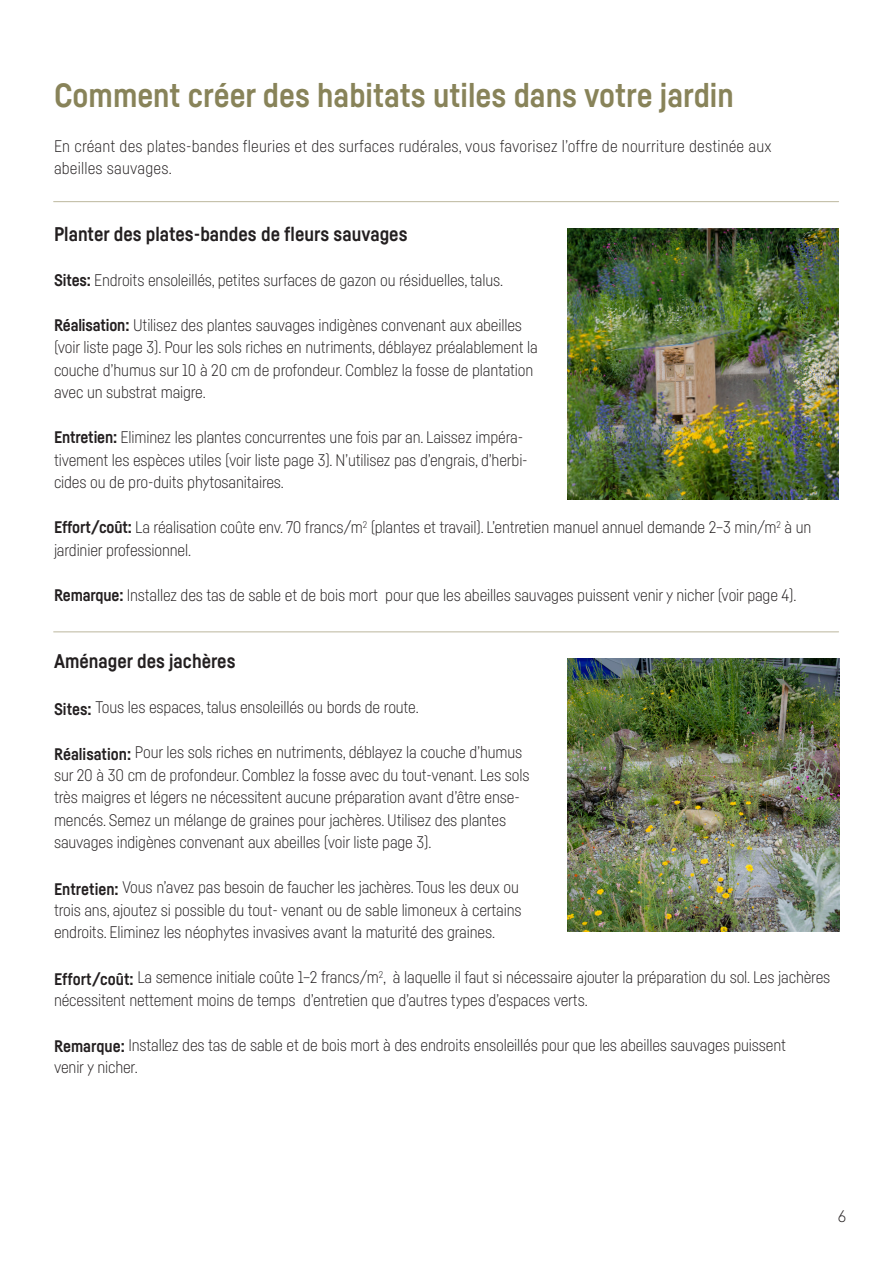
<style>
.page{position:relative;width:893px;height:1263px;background:#fff}
.page>*{position:absolute;margin:0;border:0;box-sizing:border-box;transform-origin:0 0}
.t1{font:700 33px "Fabrikat";color:#888359}
.t2{font:700 19.5px "Fabrikat";color:#231f20}
.t3{font:300 16.5px/22.5px "Fabrikat";letter-spacing:-.01em;color:#231f20}
.t4{font:300 16.5px/22.5px "Fabrikat";letter-spacing:.01em;color:#231f20}
.s1{font-weight:700}
</style>
<div class="page">
<hr style="left:54px;top:201px;width:785px;height:1px;background:#bcb79d">
<hr style="left:54px;top:631px;width:785px;height:1px;background:#bcb79d">
<img style="left:567px;top:228px;width:271px;height:272px">
<img style="left:567px;top:658px;width:272px;height:274px">
<p class="t1" style="left:54px;top:75px;width:681px">Comment créer des habitats utiles dans votre jardin</p>
<p class="t4" style="left:54px;top:134px;width:719px">En créant des plates-bandes fleuries et des surfaces rudérales, vous favorisez l’offre de nourriture destinée aux abeilles sauvages.</p>
<p class="t2" style="left:54px;top:222px;width:355px">Planter des plates-bandes de fleurs sauvages</p>
<p class="t3" style="left:54px;top:268px;width:451px"><span class="s1">Sites:</span> Endroits ensoleillés, petites surfaces de gazon ou résiduelles, talus.</p>
<p class="t3" style="left:54px;top:313px;width:485px"><span class="s1">Réalisation:</span> Utilisez des plantes sauvages indigènes convenant aux abeilles (voir liste page 3). Pour les sols riches en nutriments, déblayez préalablement la couche d’humus sur 10 à 20 cm de profondeur. Comblez la fosse de plantation avec un substrat maigre.</p>
<p class="t3" style="left:54px;top:425px;width:475px"><span class="s1">Entretien:</span> Eliminez les plantes concurrentes une fois par an. Laissez impéra&shy;tivement les espèces utiles (voir liste page 3). N’utilisez pas d’engrais, d’herbi&shy;cides ou de pro-duits phytosanitaires.</p>
<p class="t3" style="left:54px;top:515px;width:759px"><span class="s1">Effort/coût:</span> La réalisation coûte env. 70 francs/m<sup>2</sup> (plantes et travail). L’entretien manuel annuel demande 2–3 min/m<sup>2</sup> à un jardinier professionnel.</p>
<p class="t3" style="left:54px;top:583px;width:744px"><span class="s1">Remarque:</span> Installez des tas de sable et de bois mort pour que les abeilles sauvages puissent venir y nicher (voir page 4).</p>
<p class="t2" style="left:54px;top:649px;width:183px">Aménager des jachères</p>
<p class="t3" style="left:54px;top:695px;width:366px"><span class="s1">Sites:</span> Tous les espaces, talus ensoleillés ou bords de route.</p>
<p class="t3" style="left:54px;top:740px;width:477px"><span class="s1">Réalisation:</span> Pour les sols riches en nutriments, déblayez la couche d’humus sur 20 à 30 cm de profondeur. Comblez la fosse avec du tout-venant. Les sols très maigres et légers ne nécessitent aucune préparation avant d’être ense&shy;mencés. Semez un mélange de graines pour jachères. Utilisez des plantes sauvages indigènes convenant aux abeilles (voir liste page 3).</p>
<p class="t3" style="left:54px;top:875px;width:469px"><span class="s1">Entretien:</span> Vous n’avez pas besoin de faucher les jachères. Tous les deux ou trois ans, ajoutez si possible du tout- venant ou de sable limoneux à certains endroits. Eliminez les néophytes invasives avant la maturité des graines.</p>
<p class="t3" style="left:54px;top:965px;width:778px"><span class="s1">Effort/coût:</span> La semence initiale coûte 1–2 francs/m<sup>2</sup>, à laquelle il faut si nécessaire ajouter la préparation du sol. Les jachères nécessitent nettement moins de temps d’entretien que d’autres types d’espaces verts.</p>
<p class="t3" style="left:54px;top:1033px;width:733px"><span class="s1">Remarque:</span> Installez des tas de sable et de bois mort à des endroits ensoleillés pour que les abeilles sauvages puissent venir y nicher.</p>
<p class="t3" style="left:838px;top:1205px;width:9px">6</p>
</div>
